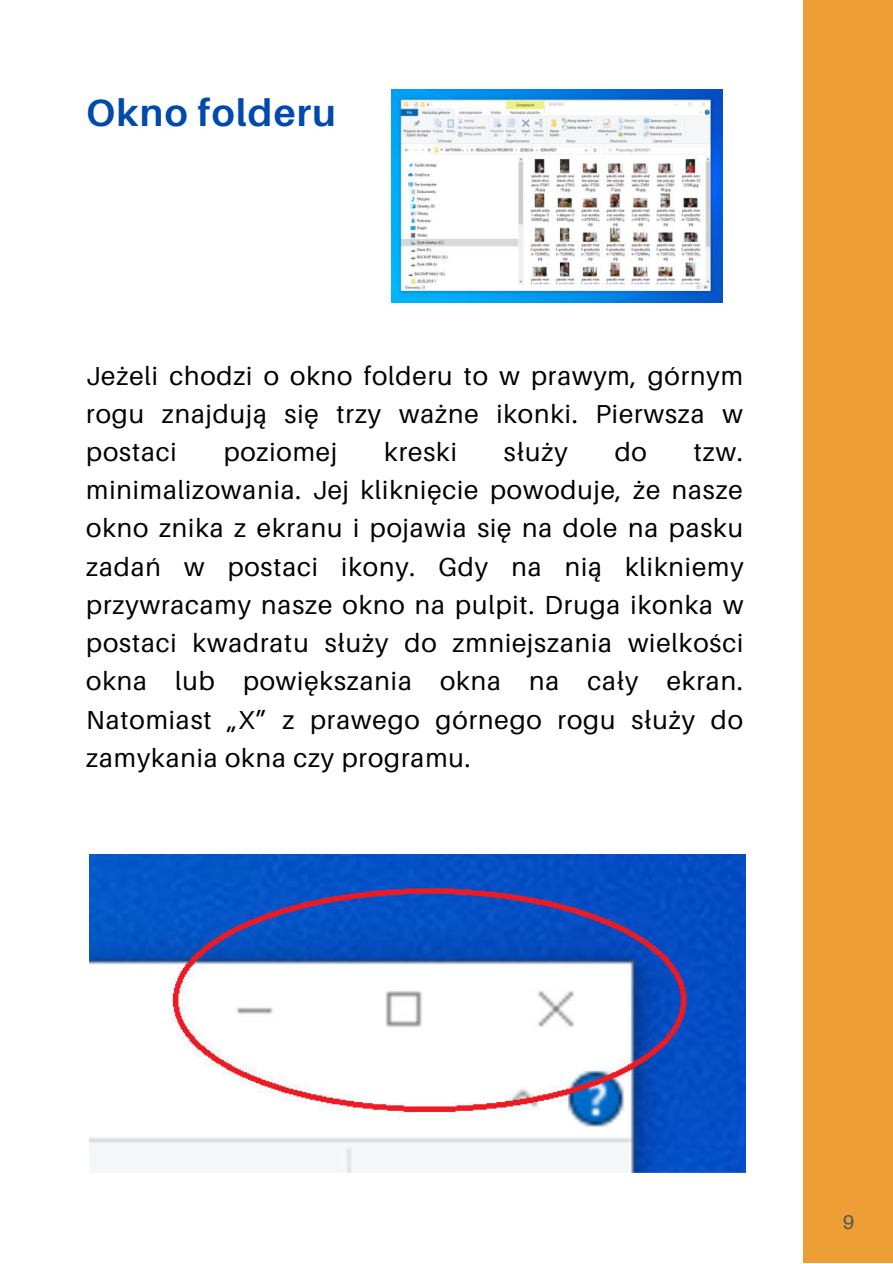
<style>
.page{position:relative;width:893px;height:1264px;background:#fff}
.page>*{position:absolute;margin:0;border:0;box-sizing:border-box;transform-origin:0 0}
.t1{font:700 37.8px "Aileron";letter-spacing:.035em;color:#004aad}
.t2{font:25.95px/38.2px "Aileron";letter-spacing:.035em;color:#000;text-align:justify}
.t3{font:19.8px "Aileron";color:#545454}
</style>
<div class="page">
<img style="left:89px;top:854px;width:656px;height:319px">
<img style="left:391px;top:89px;width:331px;height:214px">
<div style="left:803px;top:0;width:89px;height:1262px;background:#ed9f35"></div>
<h1 class="t1" style="left:86px;top:91px;width:251px">Okno folderu</h1>
<p class="t2" style="left:86px;top:357px;width:658px">Jeżeli chodzi o okno folderu to w prawym, górnym rogu znajdują się trzy ważne ikonki. Pierwsza w postaci</p>
<p class="t2" style="left:224px;top:433px;width:115px">poziomej</p>
<p class="t2" style="left:384px;top:433px;width:74px">kreski</p>
<p class="t2" style="left:504px;top:433px;width:65px">służy</p>
<p class="t2" style="left:614px;top:433px;width:34px">do</p>
<p class="t2" style="left:86px;top:433px;width:659px;text-indent:607px">tzw. minimalizowania. Jej kliknięcie powoduje, że nasze okno znika z ekranu i pojawia się na dole na pasku zadań w postaci ikony. Gdy na nią klikniemy przywracamy nasze okno na pulpit. Druga ikonka w postaci kwadratu służy do zmniejszania wielkości okna lub powiększania okna na cały ekran.<br>Natomiast „X” z prawego górnego rogu służy do zamykania okna czy programu.</p>
<p class="t3" style="left:842px;top:1210px;width:13px">9</p>
</div>
